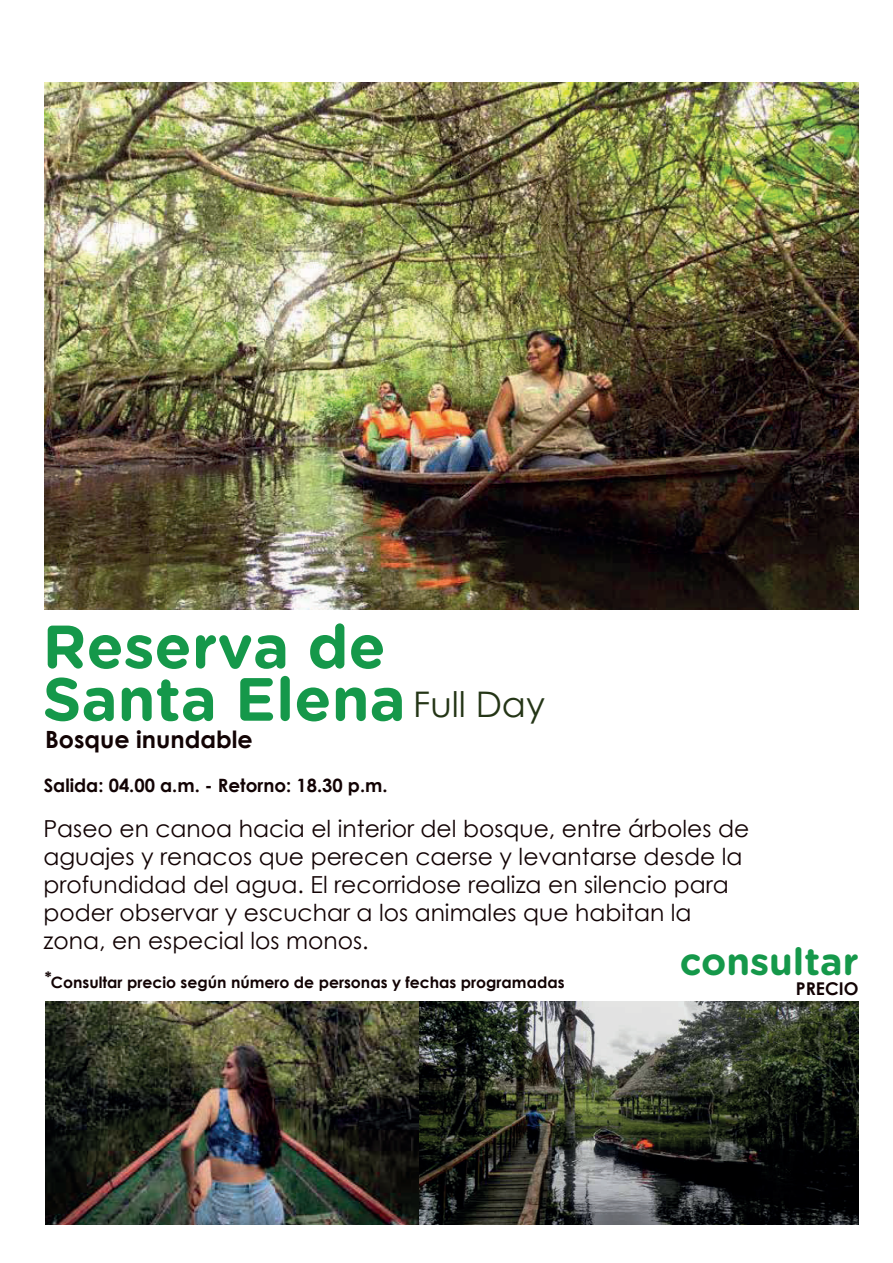
<style>
.page{position:relative;width:893px;height:1263px;background:#fff}
.page>*{position:absolute;margin:0;border:0;box-sizing:border-box;transform-origin:0 0}
.t1{font:700 60.9px/52.5px "Gotham Rounded";color:#15984a}
.t2{font:700 38.1px "Gotham Rounded";color:#15984a}
.t3{font:35.25px "Century Gothic";color:#243516}
.t4{font:700 23.7px "Century Gothic";color:#120304}
.t5{font:23.4px/28px "Century Gothic";color:#120304}
.t6{font:700 18.3px "Century Gothic";color:#120304}
.t7{font:700 17.55px "Century Gothic";color:#120304}
.t8{font:700 15.6px "Century Gothic";color:#120304}
</style>
<div class="page">
<img style="left:45px;top:83px;width:814px;height:526px">
<img style="left:45px;top:1002px;width:373px;height:223px">
<img style="left:420px;top:1001px;width:438px;height:224px">
<h1 class="t1" style="left:43px;top:618px;width:365px">Reserva de<br>Santa Elena</h1>
<p class="t4" style="left:45px;top:721px;width:209px">Bosque inundable</p>
<p class="t6" style="left:44px;top:771px;width:345px">Salida: 04.00 a.m. - Retorno: 18.30 p.m.</p>
<h3 class="t3" style="left:413px;top:680px;width:133px">Full Day</h3>
<p class="t5" style="left:43px;top:814px;width:707px">Paseo en canoa hacia el interior del bosque, entre árboles de aguajes y renacos que perecen caerse y levantarse desde la profundidad del agua. El recorridose realiza en silencio para poder observar y escuchar a los animales que habitan la zona, en especial los monos.</p>
<h2 class="t2" style="left:680px;top:933px;width:180px">consultar</h2>
<p class="t8" style="left:45px;top:966px;width:8px">*</p>
<p class="t8" style="left:51px;top:970px;width:515px">Consultar precio según número de personas y fechas programadas</p>
<p class="t7" style="left:796px;top:976px;width:64px">PRECIO</p>
</div>
